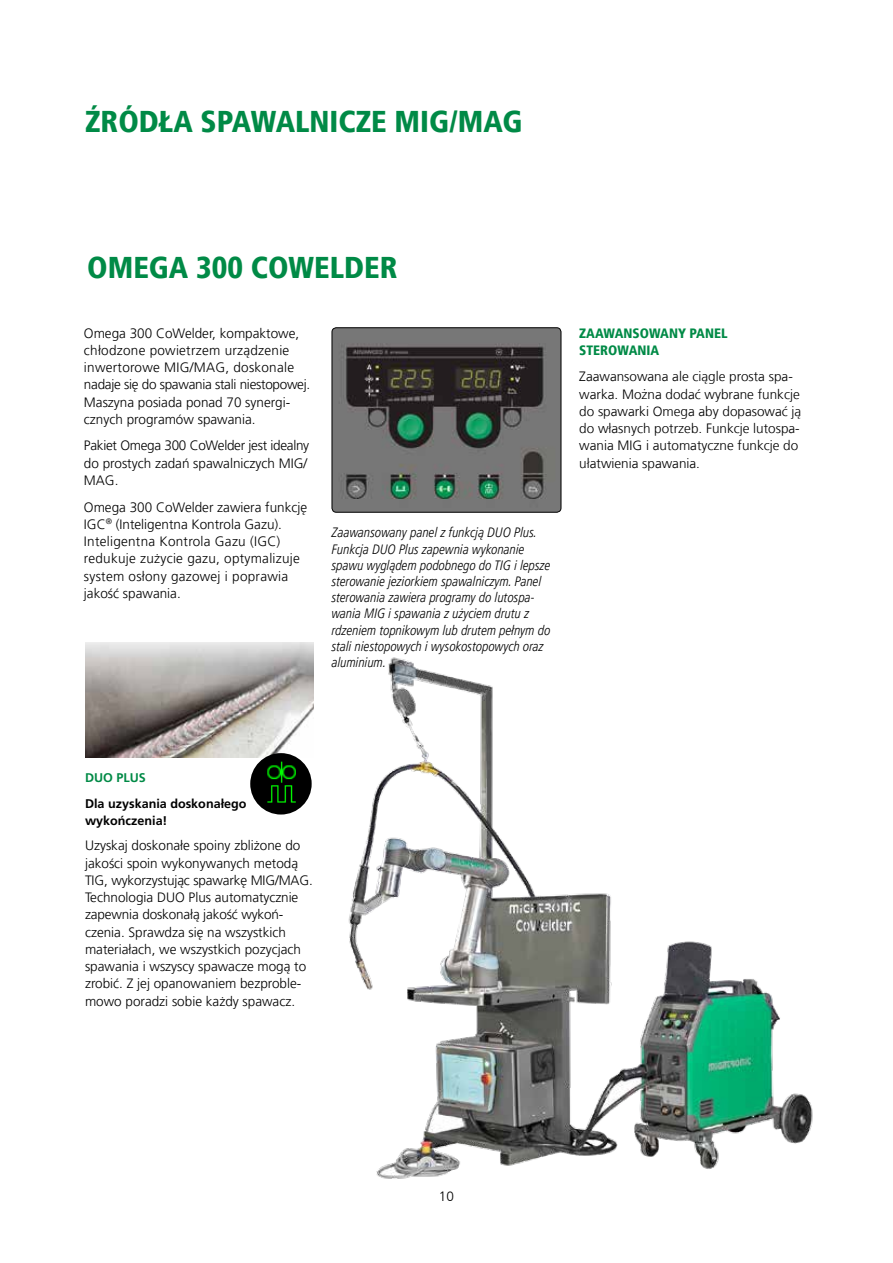
<style>
.page{position:relative;width:893px;height:1263px;background:#fff}
.page>*{position:absolute;margin:0;border:0;box-sizing:border-box;transform-origin:0 0}
.t1{font:900 condensed 30px "Frutiger LT Pro";color:#008a46}
.t2{font:300 13.5px/17.2px "Frutiger LT Pro";color:#000}
.t3{font:italic 300 condensed 13.5px/16.2px "Frutiger LT Pro";color:#000}
.t4{font:300 13.5px/17.2px "Frutiger LT Com";color:#000}
.t5{font:300 13.5px/17.2px "Frutiger LT Pro";letter-spacing:.02em;color:#000}
.t6{font:300 13.5px/17.2px "Frutiger LT Pro";letter-spacing:-.02em;color:#000}
.t7{font:900 condensed 13.5px/17.2px "Frutiger LT Pro";color:#008a46}
.t8{font:700 12.6px/17.4px "Frutiger LT Pro";color:#000}
.t9{font:700 12.6px "Frutiger LT Pro";color:#008a46}
</style>
<div class="page">
<img style="left:348px;top:657px;width:465px;height:522px">
<img style="left:332px;top:328px;width:229px;height:184px">
<div style="left:332px;top:327px;width:229px;height:185px;border:1px solid #000;border-radius:4px"></div>
<img style="left:85px;top:642px;width:229px;height:115px">
<img style="left:250px;top:753px;width:62px;height:61px;border-radius:31px">
<h1 class="t1" style="left:85px;top:103px;width:439px">ŹRÓDŁA SPAWALNICZE MIG/MAG</h1>
<h1 class="t1" style="left:87px;top:249px;width:312px">OMEGA 300 COWELDER</h1>
<p class="t2" style="left:84px;top:324px;width:228px">Omega 300 CoWelder, kompaktowe, chłodzone powietrzem urządzenie inwertorowe MIG/MAG, doskonale nadaje się do spawania stali niestopowej.<br>Maszyna posiada ponad 70 synergi&shy;cznych programów spawania.</p>
<p class="t6" style="left:84px;top:437px;width:227px">Pakiet Omega 300 CoWelder jest idealny do prostych zadań spawalniczych MIG/<br>MAG.</p>
<p class="t5" style="left:84px;top:498px;width:225px">Omega 300 CoWelder zawiera funkcję<br>IGC<sup>®</sup> (Inteligentna Kontrola Gazu).<br>Inteligentna Kontrola Gazu (IGC) redukuje zużycie gazu, optymalizuje system osłony gazowej i poprawia jakość spawania.</p>
<p class="t3" style="left:332px;top:525px;width:220px">Zaawansowany panel z funkcją DUO Plus.<br>Funkcja DUO Plus zapewnia wykonanie spawu wyglądem podobnego do TIG i lepsze sterowanie jeziorkiem spawalniczym. Panel sterowania zawiera programy do lutospa&shy;wania MIG i spawania z użyciem drutu z rdzeniem topnikowym lub drutem pełnym do stali niestopowych i wysokostopowych oraz aluminium.</p>
<p class="t7" style="left:579px;top:324px;width:150px">ZAAWANSOWANY PANEL<br>STEROWANIA</p>
<p class="t4" style="left:579px;top:368px;width:224px">Zaawansowana ale ciągle prosta spa&shy;warka. Można dodać wybrane funkcje do spawarki Omega aby dopasować ją do własnych potrzeb. Funkcje lutospa&shy;wania MIG i automatyczne funkcje do ułatwienia spawania.</p>
<p class="t9" style="left:85px;top:770px;width:62px">DUO PLUS</p>
<p class="t8" style="left:85px;top:795px;width:163px">Dla uzyskania doskonałego wykończenia!</p>
<p class="t2" style="left:85px;top:837px;width:229px">Uzyskaj doskonałe spoiny zbliżone do jakości spoin wykonywanych metodą TIG, wykorzystując spawarkę MIG/MAG.<br>Technologia DUO Plus automatycznie zapewnia doskonałą jakość wykoń&shy;czenia. Sprawdza się na wszystkich materiałach, we wszystkich pozycjach spawania i wszyscy spawacze mogą to zrobić. Z jej opanowaniem bezproble&shy;mowo poradzi sobie każdy spawacz.</p>
<p class="t4" style="left:439px;top:1187px;width:17px">10</p>
</div>
